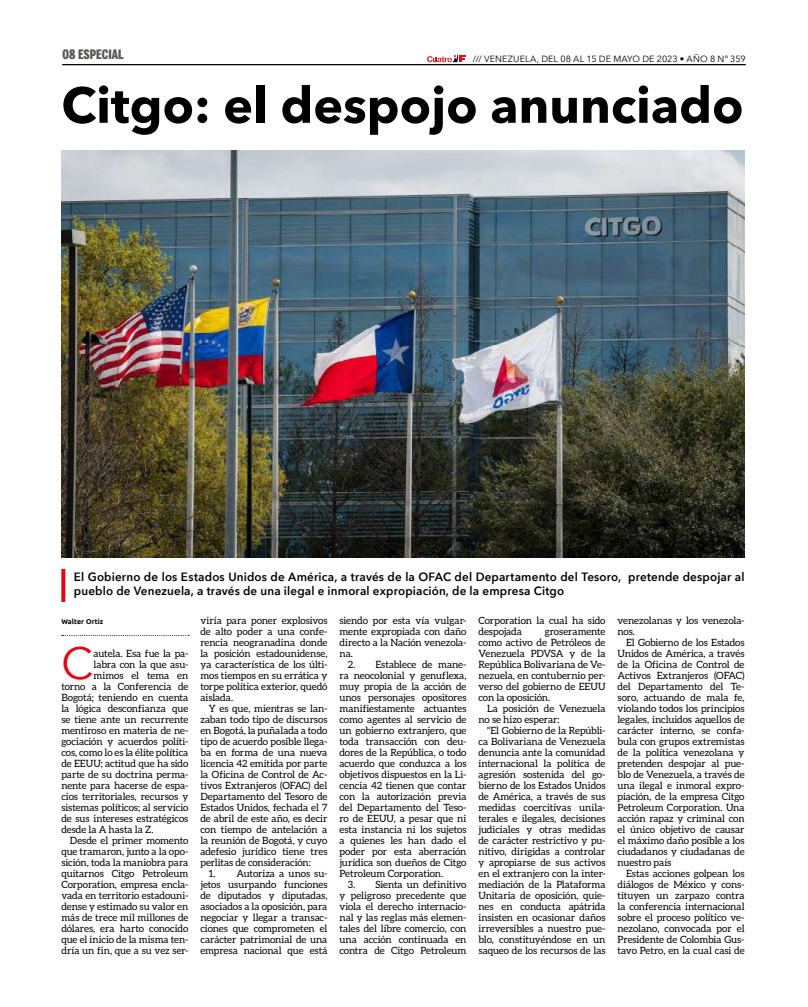
<style>
.page{position:relative;width:808px;height:1007px;background:#fff}
.page>*{position:absolute;margin:0;border:0;box-sizing:border-box;transform-origin:0 0}
.t1{font:700 50px "Avenir Next LT Pro";color:#000}
.t2{font:45.2px "Avenir";color:#e30613}
.t3{font:900 13px "Benton Sans Comp";letter-spacing:.005em;color:#575756}
.t4{font:600 12px/14px "Avenir Next";letter-spacing:.015em;color:#000}
.t5{font:10px/11px "Aleo";letter-spacing:-.005em;color:#000;text-align:justify}
.t6{font:9px "Avenir Next";letter-spacing:.015em;color:#000}
.t7{font:700 7px "Ubuntu";letter-spacing:.01em;color:#000}
</style>
<div class="page">
<hr style="left:62px;top:64px;width:684px;height:1px;background:#000">
<svg style="left:427px;top:54px;width:38px;height:8px"></svg>
<img style="left:61px;top:151px;width:684px;height:407px">
<svg style="left:62px;top:635px;width:127px;height:1px"></svg>
<svg style="left:61px;top:569px;width:4px;height:33px"></svg>
<h3 class="t3" style="left:62px;top:47px;width:63px">08 ESPECIAL</h3>
<p class="t6" style="left:473px;top:51px;width:274px">/// VENEZUELA, DEL 08 AL 15 DE MAYO DE 2023 • AÑO 8 Nº 359</p>
<h1 class="t1" style="left:61px;top:75px;width:684px">Citgo: el despojo anunciado</h1>
<p class="t4" style="left:74px;top:569px;width:672px">El Gobierno de los Estados Unidos de América, a través de la OFAC del Departamento del Tesoro, pretende despojar al pueblo de Venezuela, a través de una ilegal e inmoral expropiación, de la empresa Citgo</p>
<p class="t7" style="left:61px;top:617px;width:44px">Walter Ortiz</p>
<h2 class="t2" style="left:61px;top:636px;width:33px">C</h2>
<p class="t5" style="left:94px;top:647px;width:96px">autela. Esa fue la pa-</p>
<p class="t5" style="left:94px;top:658px;width:96px">labra con la que asu-</p>
<p class="t5" style="left:94px;top:669px;width:96px">mimos el tema en</p>
<p class="t5" style="left:61px;top:680px;width:129px">torno a la Conferencia de</p>
<p class="t5" style="left:61px;top:691px;width:129px">Bogotá; teniendo en cuenta</p>
<p class="t5" style="left:61px;top:702px;width:129px">la lógica desconfianza que</p>
<p class="t5" style="left:61px;top:713px;width:129px">se tiene ante un recurrente</p>
<p class="t5" style="left:61px;top:724px;width:129px">mentiroso en materia de ne-</p>
<p class="t5" style="left:61px;top:735px;width:129px">gociación y acuerdos políti-</p>
<p class="t5" style="left:61px;top:746px;width:129px">cos, como lo es la élite política</p>
<p class="t5" style="left:61px;top:757px;width:129px">de EEUU; actitud que ha sido</p>
<p class="t5" style="left:61px;top:768px;width:129px">parte de su doctrina perma-</p>
<p class="t5" style="left:61px;top:779px;width:129px">nente para hacerse de espa-</p>
<p class="t5" style="left:61px;top:790px;width:129px">cios territoriales, recursos y</p>
<p class="t5" style="left:61px;top:801px;width:129px">sistemas políticos; al servicio</p>
<p class="t5" style="left:61px;top:812px;width:129px">de sus intereses estratégicos</p>
<p class="t5" style="left:61px;top:823px;width:94px">desde la A hasta la Z.</p>
<p class="t5" style="left:70px;top:834px;width:120px">Desde el primer momento</p>
<p class="t5" style="left:61px;top:845px;width:129px">que tramaron, junto a la opo-</p>
<p class="t5" style="left:61px;top:856px;width:129px">sición, toda la maniobra para</p>
<p class="t5" style="left:61px;top:867px;width:129px">quitarnos Citgo Petroleum</p>
<p class="t5" style="left:61px;top:878px;width:129px">Corporation, empresa encla-</p>
<p class="t5" style="left:61px;top:889px;width:129px">vada en territorio estadouni-</p>
<p class="t5" style="left:61px;top:900px;width:129px">dense y estimado su valor en</p>
<p class="t5" style="left:61px;top:911px;width:129px">más de trece mil millones de</p>
<p class="t5" style="left:61px;top:922px;width:129px">dólares, era harto conocido</p>
<p class="t5" style="left:61px;top:933px;width:129px">que el inicio de la misma ten-</p>
<p class="t5" style="left:61px;top:944px;width:129px">dría un fin, que a su vez ser-</p>
<p class="t5" style="left:200px;top:614px;width:129px">viría para poner explosivos de alto poder a una confe&shy;rencia neogranadina donde la posición estadounidense, ya característica de los últi&shy;mos tiempos en su errática y torpe política exterior, quedó aislada.</p>
<p class="t5" style="left:200px;top:702px;width:129px;text-indent:9px">Y es que, mientras se lan&shy;zaban todo tipo de discursos en Bogotá, la puñalada a todo tipo de acuerdo posible llega&shy;ba en forma de una nueva licencia 42 emitida por parte la Oficina de Control de Ac&shy;tivos Extranjeros (OFAC) del Departamento del Tesoro de Estados Unidos, fechada el 7 de abril de este año, es decir con tiempo de antelación a la reunión de Bogotá, y cuyo adefesio jurídico tiene tres perlitas de consideración:</p>
<p class="t5" style="left:200px;top:867px;width:129px;text-indent:8px">1. Autoriza a unos su&shy;jetos usurpando funciones de diputados y diputadas, asociados a la oposición, para negociar y llegar a transac&shy;ciones que comprometen el carácter patrimonial de una empresa nacional que está</p>
<p class="t5" style="left:339px;top:614px;width:129px">siendo por esta vía vulgar&shy;mente expropiada con daño directo a la Nación venezola&shy;na.</p>
<p class="t5" style="left:339px;top:658px;width:129px;text-indent:9px">2. Establece de mane&shy;ra neocolonial y genuflexa, muy propia de la acción de unos personajes opositores manifiestamente actuantes como agentes al servicio de un gobierno extranjero, que toda transacción con deu&shy;dores de la República, o todo acuerdo que conduzca a los objetivos dispuestos en la Li&shy;cencia 42 tienen que contar con la autorización previa del Departamento del Teso&shy;ro de EEUU, a pesar que ni esta instancia ni los sujetos a quienes les han dado el poder por esta aberración jurídica son dueños de Citgo Petroleum Corporation.</p>
<p class="t5" style="left:339px;top:878px;width:129px;text-indent:9px">3. Sienta un definitivo y peligroso precedente que viola el derecho internacio&shy;nal y las reglas más elemen&shy;tales del libre comercio, con una acción continuada en contra de Citgo Petroleum</p>
<p class="t5" style="left:478px;top:614px;width:129px">Corporation la cual ha sido despojada</p>
<p class="t5" style="left:478px;top:625px;width:129px;text-indent:66px">groseramente como activo de Petróleos de Venezuela PDVSA y de la República Bolivariana de Ve&shy;nezuela, en contubernio per&shy;verso del gobierno de EEUU con la oposición.</p>
<p class="t5" style="left:478px;top:702px;width:129px;text-indent:9px">La posición de Venezuela no se hizo esperar:</p>
<p class="t5" style="left:478px;top:724px;width:129px;text-indent:9px">"El Gobierno de la Repúbli&shy;ca Bolivariana de Venezuela denuncia ante la comunidad internacional la política de agresión sostenida del go&shy;bierno de los Estados Unidos de América, a través de sus medidas coercitivas unila&shy;terales e ilegales, decisiones judiciales y otras medidas de carácter restrictivo y pu&shy;nitivo, dirigidas a controlar y apropiarse de sus activos en el extranjero con la inter&shy;mediación de la Plataforma Unitaria de oposición, quie&shy;nes en conducta apátrida insisten en ocasionar daños irreversibles a nuestro pue&shy;blo, constituyéndose en un saqueo de los recursos de las</p>
<p class="t5" style="left:617px;top:614px;width:129px">venezolanas y los venezola&shy;nos.</p>
<p class="t5" style="left:617px;top:636px;width:129px;text-indent:8px">El Gobierno de los Estados Unidos de América, a través de la Oficina de Control de Activos Extranjeros (OFAC) del Departamento del Te&shy;soro, actuando de mala fe, violando todos los principios legales, incluidos aquellos de carácter interno, se confa&shy;bula con grupos extremistas de la política venezolana y pretenden despojar al pue&shy;blo de Venezuela, a través de una ilegal e inmoral expro&shy;piación, de la empresa Citgo Petroleum Corporation. Una acción rapaz y criminal con el único objetivo de causar el máximo daño posible a los ciudadanos y ciudadanas de nuestro país</p>
<p class="t5" style="left:617px;top:867px;width:129px;text-indent:8px">Estas acciones golpean los diálogos de México y cons&shy;tituyen un zarpazo contra la conferencia internacional sobre el proceso político ve&shy;nezolano, convocada por el Presidente de Colombia Gus&shy;tavo Petro, en la cual casi de</p>
</div>
